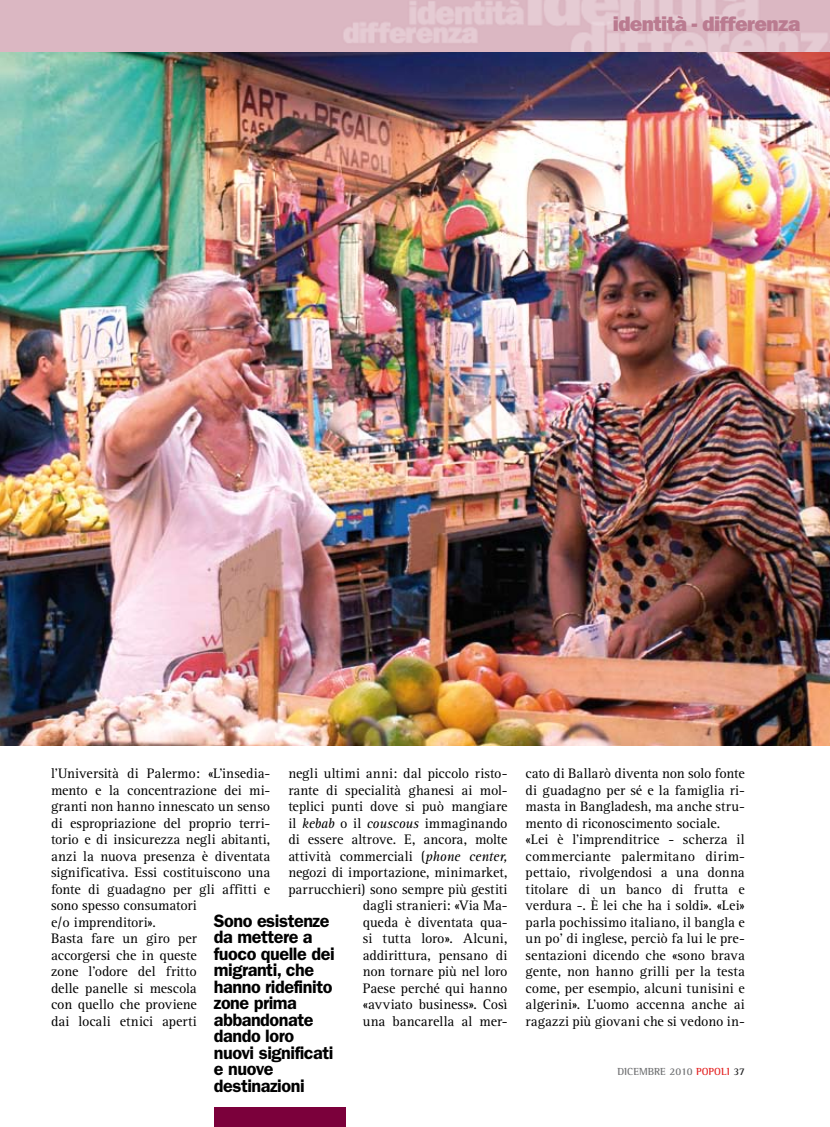
<style>
.page{position:relative;width:830px;height:1127px;background:#fff}
.page>*{position:absolute;margin:0;border:0;box-sizing:border-box;transform-origin:0 0}
.t1{font:21px "ITC Franklin Gothic Std Hvy";letter-spacing:-.03em;color:#ba7b90}
.t2{font:600 18px/16.5px "ITC Franklin Gothic Std";letter-spacing:-.025em;color:#000}
.t3{font:14.25px/16.5px "Rotis Serif";color:#000}
.t4{font:700 10.5px "Rotis Semi Serif";color:#707173}
.s1{font-style:italic}
.s2{color:#e42121}
.s3{color:#28282a}
</style>
<div class="page">
<img style="left:0;top:51px;width:829px;height:694px">
<div style="left:214px;top:1108px;width:131px;height:19px;background:#7b003b"></div>
<div style="left:0;top:0;width:829px;height:51px;background:linear-gradient(to right,#dab5c0,#e1c4cd)"></div>
<h1 class="t1" style="left:612px;top:12px;width:189px">identità - differenza</h1>
<p class="t3" style="left:51px;top:766px;width:221px">l’Università di Palermo: «L’insedia&shy;mento e la concentrazione dei mi&shy;granti non hanno innescato un senso di espropriazione del proprio terri&shy;torio e di insicurezza negli abitanti, anzi la nuova presenza è diventata significativa. Essi costituiscono una fonte di guadagno per gli affitti e sono spesso consumatori<br>e/o imprenditori».<br>Basta fare un giro per<br>accorgersi che in queste<br>zone l’odore del fritto<br>delle panelle si mescola<br>con quello che proviene<br>dai locali etnici aperti</p>
<p class="t3" style="left:288px;top:766px;width:221px;text-align:right">negli ultimi anni: dal piccolo risto&shy;rante di specialità ghanesi ai mol&shy;teplici punti dove si può mangiare il <span class="s1">kebab</span> o il <span class="s1">couscous</span> immaginando di essere altrove. E, ancora, molte attività commerciali (<span class="s1">phone center, </span>negozi di importazione, minimarket, parrucchieri) sono sempre più gestiti dagli stranieri: «Via Ma-<br>queda è diventata qua-<br>si tutta loro». Alcuni,<br>addirittura, pensano di<br>non tornare più nel loro<br>Paese perché qui hanno<br>«avviato business». Così<br>una bancarella al mer-</p>
<p class="t3" style="left:525px;top:766px;width:221px">cato di Ballarò diventa non solo fonte di guadagno per sé e la famiglia ri&shy;masta in Bangladesh, ma anche stru&shy;mento di riconoscimento sociale. «Lei è l’imprenditrice - scherza il commerciante palermitano dirim&shy;pettaio, rivolgendosi a una donna titolare di un banco di frutta e verdura -. È lei che ha i soldi». «Lei» parla pochissimo italiano, il bangla e un po’ di inglese, perciò fa lui le pre&shy;sentazioni dicendo che «sono brava gente, non hanno grilli per la testa come, per esempio, alcuni tunisini e algerini». L’uomo accenna anche ai ragazzi più giovani che si vedono in-</p>
<p class="t2" style="left:214px;top:912px;width:122px">Sono esistenze da mettere a fuoco quelle dei migranti, che hanno ridefinito zone prima abbandonate dando loro nuovi significati e nuove destinazioni</p>
<p class="t4" style="left:617px;top:1065px;width:129px">DICEMBRE 2010 <span class="s2">POPOLI</span> <span class="s3">37</span></p>
</div>
